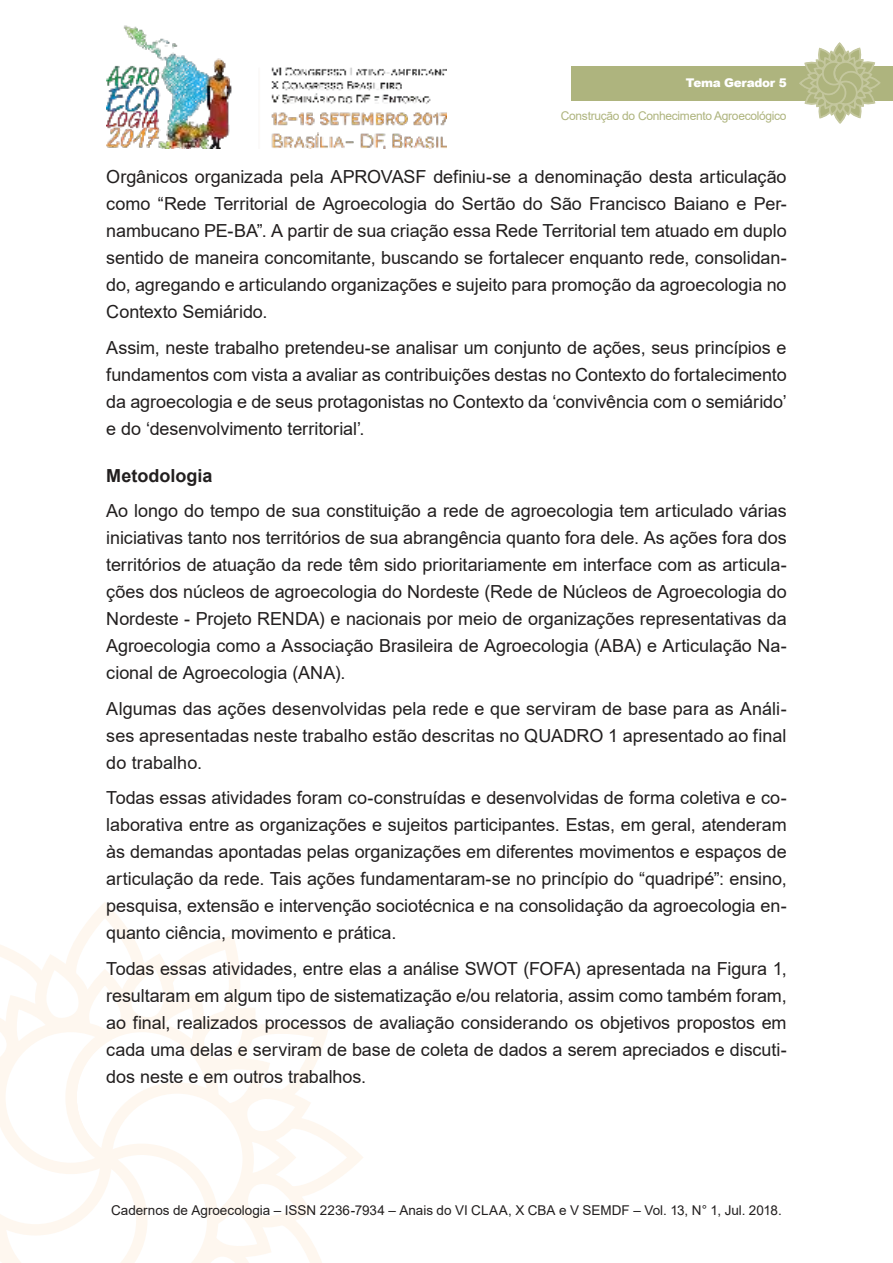
<style>
.page{position:relative;width:893px;height:1263px;background:#fff}
.page>*{position:absolute;margin:0;border:0;box-sizing:border-box;transform-origin:0 0}
.t1{font:18px/27px "Arial";letter-spacing:-.005em;color:#221f1f;text-align:justify}
.t2{font:700 18px "Arial";color:#221f1f}
.t3{font:13.5px "Arial";color:#221f1f}
.t4{font:12px "Arial";letter-spacing:-.025em;color:#aeb47e}
.t5{font:900 12px "Arial";letter-spacing:-.025em;color:#fff}
</style>
<div class="page">
<img style="left:106px;top:25px;width:340px;height:124px">
<svg style="left:0;top:910px;width:363px;height:353px"></svg>
<div style="left:571px;top:66px;width:322px;height:34px;background:#aeb47e"></div>
<svg style="left:798px;top:43px;width:83px;height:81px"></svg>
<p class="t5" style="left:686px;top:76px;width:102px">Tema Gerador 5</p>
<p class="t4" style="left:561px;top:112px;width:227px">Construção do Conhecimento Agroecológico</p>
<p class="t1" style="left:106px;top:165px;width:682px">Orgânicos organizada pela APROVASF definiu-se a denominação desta articulação como “Rede Territorial de Agroecologia do Sertão do São Francisco Baiano e Per&shy;nambucano PE-BA”. A partir de sua criação essa Rede Territorial tem atuado em duplo sentido de maneira concomitante, buscando se fortalecer enquanto rede, consolidan&shy;do, agregando e articulando organizações e sujeito para promoção da agroecologia no Contexto Semiárido.</p>
<p class="t1" style="left:106px;top:336px;width:682px">Assim, neste trabalho pretendeu-se analisar um conjunto de ações, seus princípios e fundamentos com vista a avaliar as contribuições destas no Contexto do fortalecimento da agroecologia e de seus protagonistas no Contexto da ‘convivência com o semiárido’ e do ‘desenvolvimento territorial’.</p>
<p class="t2" style="left:106px;top:469px;width:108px">Metodologia</p>
<p class="t1" style="left:106px;top:499px;width:682px">Ao longo do tempo de sua constituição a rede de agroecologia tem articulado várias iniciativas tanto nos territórios de sua abrangência quanto fora dele. As ações fora dos territórios de atuação da rede têm sido prioritariamente em interface com as articula&shy;ções dos núcleos de agroecologia do Nordeste (Rede de Núcleos de Agroecologia do Nordeste - Projeto RENDA) e nacionais por meio de organizações representativas da Agroecologia como a Associação Brasileira de Agroecologia (ABA) e Articulação Na&shy;cional de Agroecologia (ANA).</p>
<p class="t1" style="left:106px;top:697px;width:682px">Algumas das ações desenvolvidas pela rede e que serviram de base para as Análi&shy;ses apresentadas neste trabalho estão descritas no QUADRO 1 apresentado ao final do trabalho.</p>
<p class="t1" style="left:106px;top:786px;width:682px">Todas essas atividades foram co-construídas e desenvolvidas de forma coletiva e co&shy;laborativa entre as organizações e sujeitos participantes. Estas, em geral, atenderam às demandas apontadas pelas organizações em diferentes movimentos e espaços de articulação da rede. Tais ações fundamentaram-se no princípio do “quadripé”: ensino, pesquisa, extensão e intervenção sociotécnica e na consolidação da agroecologia en&shy;quanto ciência, movimento e prática.</p>
<p class="t1" style="left:106px;top:957px;width:682px">Todas essas atividades, entre elas a análise SWOT (FOFA) apresentada na Figura 1, resultaram em algum tipo de sistematização e/ou relatoria, assim como também foram, ao final, realizados processos de avaliação considerando os objetivos propostos em cada uma delas e serviram de base de coleta de dados a serem apreciados e discuti&shy;dos neste e em outros trabalhos.</p>
<p class="t3" style="left:111px;top:1205px;width:672px">Cadernos de Agroecologia – ISSN 2236-7934 – Anais do VI CLAA, X CBA e V SEMDF – Vol. 13, N° 1, Jul. 2018.</p>
</div>
